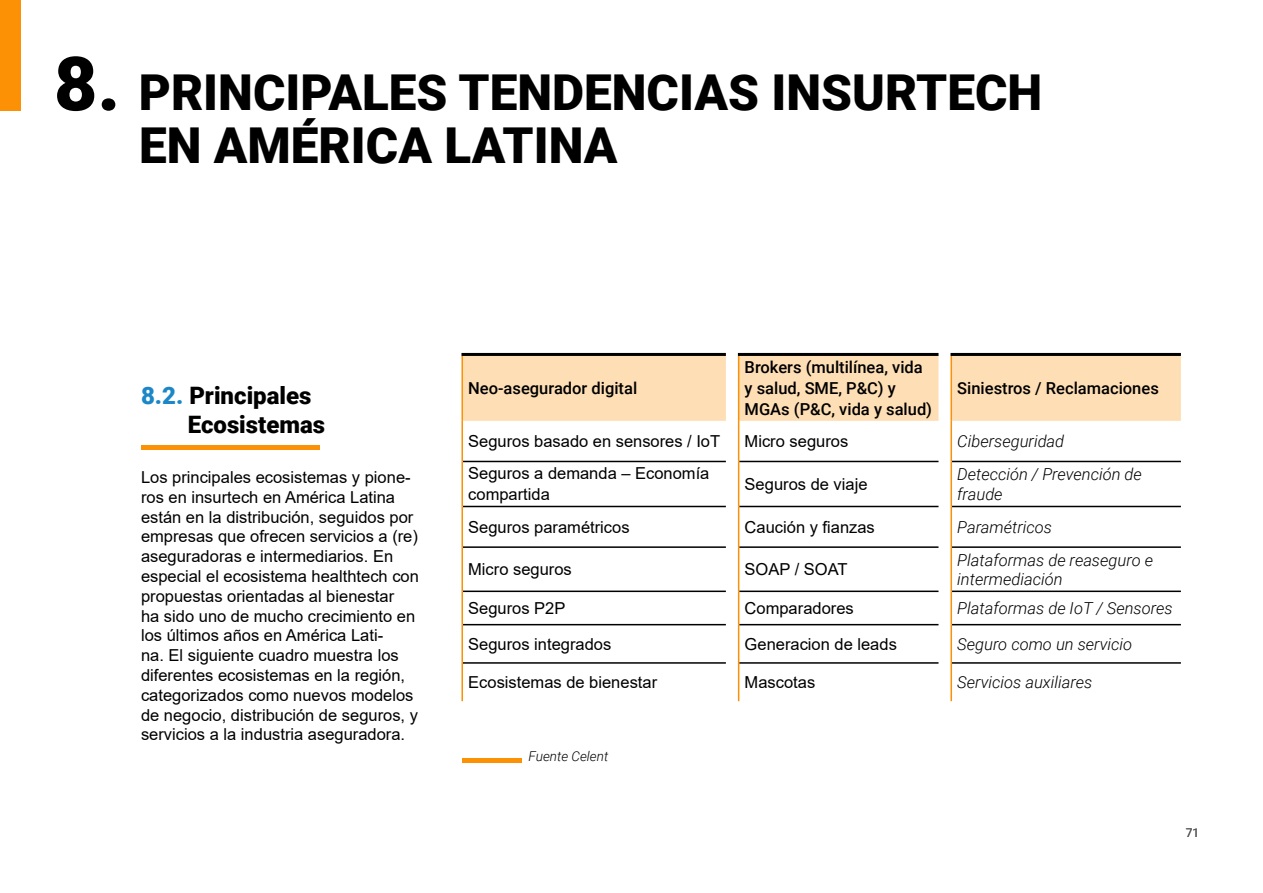
<style>
.page{position:relative;width:1263px;height:893px;background:#fff}
.page>*{position:absolute;margin:0;border:0;box-sizing:border-box;transform-origin:0 0}
.t1{font:900 49.5px/52.5px "Roboto";color:#000}
.t2{font:900 24px/28.8px "Roboto";color:#000}
.t3{font:16.5px/19.8px "Arial";color:#000}
.t4{font:italic 300 16.5px/19.8px "Roboto";color:#000}
.t5{font:500 16.5px/21px "Roboto";color:#000}
.t6{font:italic 300 13.5px "Roboto";color:#000}
.t7{font:12px "Roboto";color:#575756}
.s1{font-size:75px}
.s2{color:#1c87c7}
</style>
<div class="page">
<div style="left:0;top:0;width:21px;height:110px;background:#fc9105"></div>
<div style="left:141px;top:445px;width:179px;height:5px;background:#fc9105"></div>
<hr style="left:462px;top:759px;width:60px;height:4px;background:#fc9105">
<div style="left:463px;top:354px;width:718px;height:67px;background:#fedeb4"></div>
<hr style="left:463px;top:461px;width:263px;height:1px;background:#000">
<hr style="left:463px;top:506px;width:263px;height:1px;background:#000">
<hr style="left:463px;top:546px;width:263px;height:2px;background:#000">
<hr style="left:461px;top:421px;width:2px;height:40px;background:#fc9105">
<hr style="left:461px;top:461px;width:2px;height:45px;background:#fc9105">
<hr style="left:461px;top:506px;width:2px;height:41px;background:#fc9105">
<hr style="left:461px;top:547px;width:2px;height:44px;background:#fc9105">
<hr style="left:461px;top:591px;width:2px;height:34px;background:#fc9105">
<hr style="left:461px;top:625px;width:2px;height:38px;background:#fc9105">
<hr style="left:461px;top:663px;width:2px;height:38px;background:#fc9105">
<hr style="left:738px;top:356px;width:1px;height:65px;background:#fc9105">
<hr style="left:738px;top:421px;width:1px;height:40px;background:#fc9105">
<hr style="left:738px;top:461px;width:1px;height:45px;background:#fc9105">
<hr style="left:738px;top:506px;width:1px;height:41px;background:#fc9105">
<hr style="left:738px;top:547px;width:1px;height:44px;background:#fc9105">
<hr style="left:738px;top:591px;width:1px;height:34px;background:#fc9105">
<hr style="left:738px;top:625px;width:1px;height:38px;background:#fc9105">
<hr style="left:738px;top:663px;width:1px;height:38px;background:#fc9105">
<hr style="left:950px;top:356px;width:2px;height:65px;background:#fc9105">
<hr style="left:950px;top:421px;width:2px;height:40px;background:#fc9105">
<hr style="left:950px;top:461px;width:2px;height:45px;background:#fc9105">
<hr style="left:950px;top:506px;width:2px;height:41px;background:#fc9105">
<hr style="left:950px;top:547px;width:2px;height:44px;background:#fc9105">
<hr style="left:950px;top:591px;width:2px;height:34px;background:#fc9105">
<hr style="left:950px;top:625px;width:2px;height:38px;background:#fc9105">
<hr style="left:950px;top:663px;width:2px;height:38px;background:#fc9105">
<hr style="left:463px;top:591px;width:263px;height:1px;background:#000">
<hr style="left:463px;top:624px;width:263px;height:1px;background:#000">
<hr style="left:463px;top:662px;width:263px;height:2px;background:#000">
<hr style="left:739px;top:461px;width:199px;height:1px;background:#000">
<hr style="left:739px;top:506px;width:199px;height:1px;background:#000">
<hr style="left:739px;top:546px;width:199px;height:2px;background:#000">
<hr style="left:739px;top:591px;width:199px;height:1px;background:#000">
<hr style="left:739px;top:624px;width:199px;height:1px;background:#000">
<hr style="left:739px;top:662px;width:199px;height:2px;background:#000">
<hr style="left:952px;top:461px;width:229px;height:1px;background:#000">
<hr style="left:952px;top:506px;width:229px;height:1px;background:#000">
<hr style="left:952px;top:546px;width:229px;height:2px;background:#000">
<hr style="left:952px;top:591px;width:229px;height:1px;background:#000">
<hr style="left:952px;top:624px;width:229px;height:1px;background:#000">
<hr style="left:952px;top:662px;width:229px;height:2px;background:#000">
<hr style="left:461px;top:356px;width:2px;height:65px;background:#fc9105">
<hr style="left:461px;top:353px;width:265px;height:3px;background:#000">
<hr style="left:738px;top:353px;width:200px;height:3px;background:#000">
<hr style="left:950px;top:353px;width:231px;height:3px;background:#000">
<h1 class="t1" style="left:139px;top:65px;width:905px;text-indent:-85px"><span class="s1">8.</span> PRINCIPALES TENDENCIAS INSURTECH<br>EN AMÉRICA LATINA</h1>
<h2 class="t2" style="left:188px;top:380px;width:139px;text-indent:-47px"><span class="s2">8.2.</span> Principales<br>Ecosistemas</h2>
<p class="t3" style="left:141px;top:467px;width:279px">Los principales ecosistemas y pione&shy;ros en insurtech en América Latina están en la distribución, seguidos por empresas que ofrecen servicios a (re) aseguradoras e intermediarios. En especial el ecosistema healthtech con propuestas orientadas al bienestar<br>ha sido uno de mucho crecimiento en los últimos años en América Lati-<br>na. El siguiente cuadro muestra los diferentes ecosistemas en la región, categorizados como nuevos modelos de negocio, distribución de seguros, y servicios a la industria aseguradora.</p>
<p class="t5" style="left:468px;top:377px;width:170px">Neo-asegurador digital</p>
<p class="t5" style="left:745px;top:356px;width:189px">Brokers (multilínea, vida y salud, SME, P&amp;C) y<br>MGAs (P&amp;C, vida y salud)</p>
<p class="t5" style="left:957px;top:377px;width:203px">Siniestros / Reclamaciones</p>
<p class="t3" style="left:468px;top:431px;width:253px">Seguros basado en sensores / IoT</p>
<p class="t3" style="left:745px;top:431px;width:105px">Micro seguros</p>
<p class="t4" style="left:957px;top:431px;width:108px">Ciberseguridad</p>
<p class="t3" style="left:468px;top:463px;width:243px;line-height:21px">Seguros a demanda – Economía compartida</p>
<p class="t3" style="left:745px;top:474px;width:124px">Seguros de viaje</p>
<p class="t4" style="left:957px;top:464px;width:186px">Detección / Prevención de fraude</p>
<p class="t3" style="left:468px;top:517px;width:163px">Seguros paramétricos</p>
<p class="t3" style="left:745px;top:517px;width:132px">Caución y fianzas</p>
<p class="t4" style="left:957px;top:517px;width:96px">Paramétricos</p>
<p class="t3" style="left:468px;top:559px;width:105px">Micro seguros</p>
<p class="t3" style="left:745px;top:559px;width:105px">SOAP / SOAT</p>
<p class="t4" style="left:957px;top:549px;width:197px">Plataformas de reaseguro e intermediación</p>
<p class="t3" style="left:468px;top:598px;width:99px">Seguros P2P</p>
<p class="t3" style="left:745px;top:598px;width:111px">Comparadores</p>
<p class="t4" style="left:957px;top:598px;width:217px">Plataformas de IoT / Sensores</p>
<p class="t3" style="left:468px;top:634px;width:145px">Seguros integrados</p>
<p class="t3" style="left:745px;top:634px;width:154px">Generacion de leads</p>
<p class="t4" style="left:957px;top:634px;width:177px">Seguro como un servicio</p>
<p class="t3" style="left:468px;top:672px;width:190px">Ecosistemas de bienestar</p>
<p class="t3" style="left:745px;top:672px;width:72px">Mascotas</p>
<p class="t4" style="left:957px;top:672px;width:137px">Servicios auxiliares</p>
<p class="t6" style="left:528px;top:747px;width:81px">Fuente Celent</p>
<p class="t7" style="left:1186px;top:825px;width:15px">71</p>
</div>
